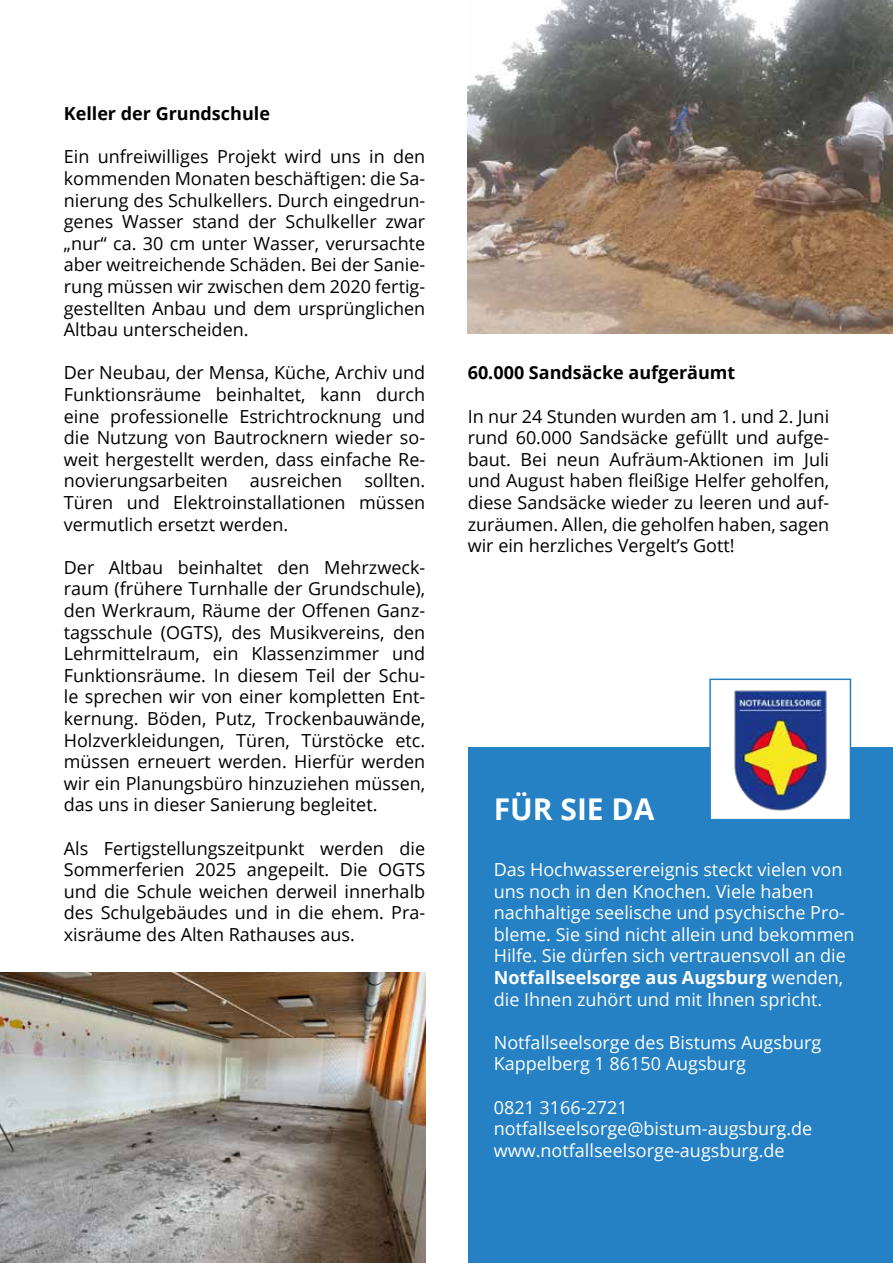
<style>
.page{position:relative;width:893px;height:1263px;background:#fff}
.page>*{position:absolute;margin:0;border:0;box-sizing:border-box;transform-origin:0 0}
.t1{font:700 30px "Open Sans";color:#fff}
.t2{font:18px/21.6px "Open Sans";color:#000;text-align:justify}
.t3{font:18px/21.6px "Open Sans";color:#fff}
.t4{font:700 18px "Open Sans";color:#000}
.s1{font-weight:700}
</style>
<div class="page">
<div style="left:469px;top:748px;width:424px;height:515px;background:#2581c4"></div>
<div style="left:710px;top:679px;width:140px;height:141px;background:#fff"></div>
<img style="left:734px;top:690px;width:93px;height:121px">
<div style="left:709px;top:678px;width:142px;height:142px;border:2px solid #2581c4"></div>
<img style="left:468px;top:0;width:425px;height:334px">
<img style="left:0;top:973px;width:425px;height:290px">
<p class="t4" style="left:64px;top:101px;width:208px">Keller der Grundschule</p>
<p class="t2" style="left:64px;top:145px;width:363px">Ein unfreiwilliges Projekt wird uns in den kommenden Monaten beschäftigen: die Sa&shy;nierung des Schulkellers. Durch eingedrun&shy;genes Wasser stand der Schulkeller zwar „nur“ ca. 30 cm unter Wasser, verursachte aber weitreichende Schäden. Bei der Sanie&shy;rung müssen wir zwischen dem 2020 fertig&shy;gestellten Anbau und dem ursprünglichen Altbau unterscheiden.</p>
<p class="t2" style="left:64px;top:361px;width:363px">Der Neubau, der Mensa, Küche, Archiv und Funktionsräume beinhaltet, kann durch eine professionelle Estrichtrocknung und die Nutzung von Bautrocknern wieder so&shy;weit hergestellt werden, dass einfache Re&shy;novierungsarbeiten ausreichen sollten.<br>Türen und Elektroinstallationen müssen vermutlich ersetzt werden.</p>
<p class="t2" style="left:64px;top:556px;width:363px">Der Altbau beinhaltet den Mehrzweck&shy;raum (frühere Turnhalle der Grundschule), den Werkraum, Räume der Offenen Ganz&shy;tagsschule (OGTS), des Musikvereins, den Lehrmittelraum, ein Klassenzimmer und Funktionsräume. In diesem Teil der Schu&shy;le sprechen wir von einer kompletten Ent&shy;kernung. Böden, Putz, Trockenbauwände, Holzverkleidungen, Türen, Türstöcke etc. müssen erneuert werden. Hierfür werden wir ein Planungsbüro hinzuziehen müssen, das uns in dieser Sanierung begleitet.</p>
<p class="t2" style="left:64px;top:837px;width:363px">Als Fertigstellungszeitpunkt werden die Sommerferien 2025 angepeilt. Die OGTS und die Schule weichen derweil innerhalb des Schulgebäudes und in die ehem. Pra&shy;xisräume des Alten Rathauses aus.</p>
<p class="t4" style="left:468px;top:360px;width:269px">60.000 Sandsäcke aufgeräumt</p>
<p class="t2" style="left:468px;top:405px;width:363px">In nur 24 Stunden wurden am 1. und 2. Juni rund 60.000 Sandsäcke gefüllt und aufge&shy;baut. Bei neun Aufräum-Aktionen im Juli und August haben fleißige Helfer geholfen, diese Sandsäcke wieder zu leeren und auf&shy;zuräumen. Allen, die geholfen haben, sagen wir ein herzliches Vergelt’s Gott!</p>
<h1 class="t1" style="left:494px;top:787px;width:162px">FÜR SIE DA</h1>
<p class="t3" style="left:494px;top:858px;width:362px">Das Hochwasserereignis steckt vielen von uns noch in den Knochen. Viele haben nachhaltige seelische und psychische Pro&shy;bleme. Sie sind nicht allein und bekommen Hilfe. Sie dürfen sich vertrauensvoll an die <span class="s1">Notfallseelsorge aus Augsburg</span> wenden, die Ihnen zuhört und mit Ihnen spricht.</p>
<p class="t3" style="left:494px;top:1031px;width:329px">Notfallseelsorge des Bistums Augsburg<br>Kappelberg 1 86150 Augsburg</p>
<p class="t3" style="left:494px;top:1096px;width:320px">0821 3166-2721 notfallseelsorge@bistum-augsburg.de www.notfallseelsorge-augsburg.de</p>
</div>
